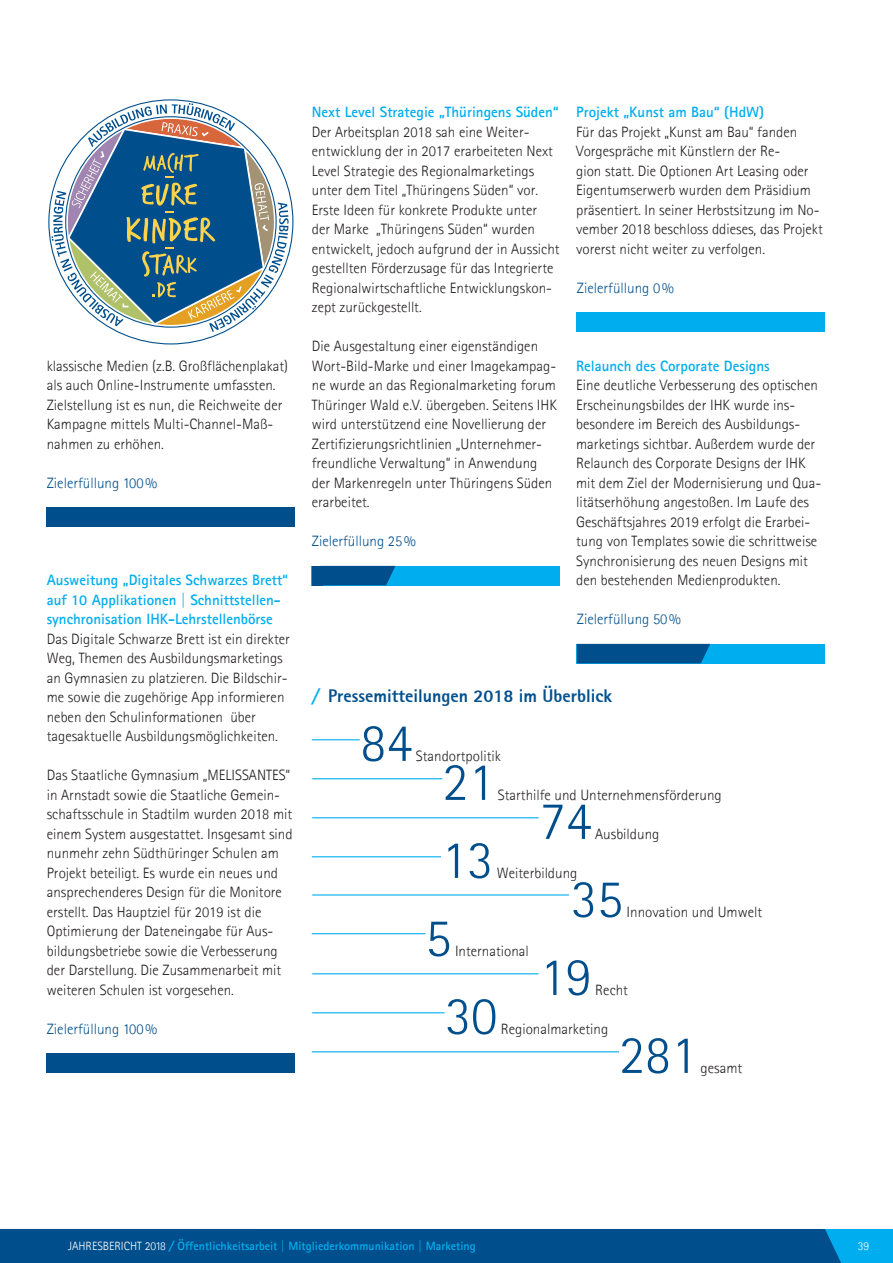
<style>
.page{position:relative;width:893px;height:1263px;background:#fff}
.page>*{position:absolute;margin:0;border:0;box-sizing:border-box;transform-origin:0 0}
.Headlines{font:300 54px "Agfa Rotis Sans Serif";color:#004f8c}
.Copy_Text{font:800 18px "Agfa Rotis Sans Serif";color:#004f8c}
.Copy_Text-2{font:300 15px/19.5px "Agfa Rotis Sans Serif";color:#231f20}
.Copy_Text-3{font:700 15px/19.5px "Agfa Rotis Sans Serif";color:#00aeef}
.Headlines-2{font:300 15px "Agfa Rotis Sans Serif";color:#231f20}
.Copy_Text-4{font:300 15px "Agfa Rotis Sans Serif";color:#004f8c}
.Copy_Text-5{font:700 12px "Agfa Rotis Sans Serif";color:#00aeef}
.t1{font:300 12px "Agfa Rotis Sans Serif";color:#fff}
.s1{font-style:italic;color:#00aeef}
.s2{font-weight:300;color:#fff}
.s3{font-style:italic}
</style>
<div class="page">
<div style="left:0;top:1229px;width:893px;height:34px;background:#004f8c"></div>
<div style="left:312px;top:566px;width:248px;height:19px;background:#00aeef"></div>
<svg style="left:48px;top:99px;width:245px;height:245px"></svg>
<svg style="left:52px;top:103px;width:237px;height:229px"></svg>
<div style="left:47px;top:507px;width:248px;height:20px;background:#004f8c"></div>
<div style="left:47px;top:1053px;width:248px;height:20px;background:#004f8c"></div>
<svg style="left:311px;top:566px;width:84px;height:19px"></svg>
<hr style="left:312px;top:739px;width:48px;height:1px;background:#00aeef">
<hr style="left:312px;top:778px;width:130px;height:1px;background:#00aeef">
<hr style="left:312px;top:856px;width:129px;height:1px;background:#00aeef">
<hr style="left:312px;top:933px;width:113px;height:1px;background:#00aeef">
<hr style="left:312px;top:894px;width:257px;height:1px;background:#00aeef">
<hr style="left:312px;top:817px;width:227px;height:1px;background:#00aeef">
<hr style="left:312px;top:973px;width:227px;height:1px;background:#00aeef">
<hr style="left:312px;top:1012px;width:133px;height:1px;background:#00aeef">
<hr style="left:312px;top:1051px;width:307px;height:1px;background:#00aeef">
<div style="left:577px;top:312px;width:248px;height:20px;background:#00aeef"></div>
<div style="left:577px;top:644px;width:248px;height:19px;background:#00aeef"></div>
<div style="left:576px;top:644px;width:134px;height:19px;background:#004f8c"></div>
<div style="left:312px;top:566px;width:11px;height:19px;background:#004f8c"></div>
<p class="Copy_Text-2" style="left:47px;top:356px;width:243px">klassische Medien (z.B. Großflächenplakat) als auch Online-Instrumente umfassten.<br>Zielstellung ist es nun, die Reichweite der Kampagne mittels Multi-Channel-Maß&shy;nahmen zu erhöhen.</p>
<p class="Copy_Text-4" style="left:47px;top:474px;width:112px">Zielerfüllung 100%</p>
<p class="Copy_Text-3" style="left:47px;top:570px;width:243px">Ausweitung „Digitales Schwarzes Brett“ auf 10 Applikationen | Schnittstellen&shy;synchronisation IHK-Lehrstellenbörse</p>
<p class="Copy_Text-2" style="left:47px;top:629px;width:245px">Das Digitale Schwarze Brett ist ein direkter Weg, Themen des Ausbildungsmarketings an Gymnasien zu platzieren. Die Bildschir&shy;me sowie die zugehörige App informieren neben den Schulinformationen über tagesaktuelle Ausbildungsmöglichkeiten.</p>
<p class="Copy_Text-2" style="left:47px;top:765px;width:247px">Das Staatliche Gymnasium „MELISSANTES“ in Arnstadt sowie die Staatliche Gemein&shy;schaftsschule in Stadtilm wurden 2018 mit einem System ausgestattet. Insgesamt sind nunmehr zehn Südthüringer Schulen am Projekt beteiligt. Es wurde ein neues und ansprechenderes Design für die Monitore erstellt. Das Hauptziel für 2019 ist die Optimierung der Dateneingabe für Aus&shy;bildungsbetriebe sowie die Verbesserung der Darstellung. Die Zusammenarbeit mit weiteren Schulen ist vorgesehen.</p>
<p class="Copy_Text-4" style="left:47px;top:1020px;width:112px">Zielerfüllung 100%</p>
<p class="Copy_Text-3" style="left:312px;top:102px;width:248px">Next Level Strategie „Thüringens Süden“</p>
<p class="Copy_Text-2" style="left:312px;top:122px;width:249px">Der Arbeitsplan 2018 sah eine Weiter&shy;entwicklung der in 2017 erarbeiteten Next Level Strategie des Regionalmarketings unter dem Titel „Thüringens Süden“ vor.<br>Erste Ideen für konkrete Produkte unter<br>der Marke „Thüringens Süden“ wurden entwickelt, jedoch aufgrund der in Aussicht gestellten Förderzusage für das Integrierte Regionalwirtschaftliche Entwicklungskon&shy;zept zurückgestellt.</p>
<p class="Copy_Text-2" style="left:312px;top:336px;width:246px">Die Ausgestaltung einer eigenständigen Wort-Bild-Marke und einer Imagekampag&shy;ne wurde an das Regionalmarketing forum Thüringer Wald e.V. übergeben. Seitens IHK wird unterstützend eine Novellierung der Zertifizierungsrichtlinien „Unternehmer&shy;freundliche Verwaltung“ in Anwendung der Markenregeln unter Thüringens Süden erarbeitet.</p>
<p class="Copy_Text-4" style="left:312px;top:532px;width:106px">Zielerfüllung 25%</p>
<p class="Copy_Text-3" style="left:576px;top:102px;width:190px">Projekt „Kunst am Bau“ (HdW)</p>
<p class="Copy_Text-2" style="left:576px;top:122px;width:248px">Für das Projekt „Kunst am Bau“ fanden Vorgespräche mit Künstlern der Re-<br>gion statt. Die Optionen Art Leasing oder Eigentumserwerb wurden dem Präsidium präsentiert. In seiner Herbstsitzung im No&shy;vember 2018 beschloss ddieses, das Projekt vorerst nicht weiter zu verfolgen.</p>
<p class="Copy_Text-4" style="left:577px;top:279px;width:98px">Zielerfüllung 0%</p>
<p class="Copy_Text-3" style="left:576px;top:356px;width:195px">Relaunch des Corporate Designs</p>
<p class="Copy_Text-2" style="left:576px;top:375px;width:246px">Eine deutliche Verbesserung des optischen Erscheinungsbildes der IHK wurde ins&shy;besondere im Bereich des Ausbildungs&shy;marketings sichtbar. Außerdem wurde der Relaunch des Corporate Designs der IHK mit dem Ziel der Modernisierung und Qua&shy;litätserhöhung angestoßen. Im Laufe des Geschäftsjahres 2019 erfolgt die Erarbei&shy;tung von Templates sowie die schrittweise Synchronisierung des neuen Designs mit den bestehenden Medienprodukten.</p>
<p class="Copy_Text-4" style="left:577px;top:610px;width:106px">Zielerfüllung 50%</p>
<p class="Copy_Text" style="left:312px;top:685px;width:302px"><span class="s1">/</span> Pressemitteilungen 2018 im Überblick</p>
<p class="Headlines" style="left:360px;top:710px;width:53px">84</p>
<p class="Headlines-2" style="left:416px;top:747px;width:86px">Standortpolitik</p>
<p class="Headlines" style="left:442px;top:749px;width:53px">21</p>
<p class="Headlines-2" style="left:498px;top:786px;width:225px">Starthilfe und Unternehmensförderung</p>
<p class="Headlines" style="left:540px;top:788px;width:53px">74</p>
<p class="Headlines-2" style="left:595px;top:825px;width:66px">Ausbildung</p>
<p class="Headlines" style="left:441px;top:827px;width:53px">13</p>
<p class="Headlines-2" style="left:497px;top:864px;width:82px">Weiterbildung</p>
<p class="Headlines" style="left:571px;top:866px;width:53px">35</p>
<p class="Headlines-2" style="left:627px;top:903px;width:137px">Innovation und Umwelt</p>
<p class="Headlines" style="left:425px;top:905px;width:27px">5</p>
<p class="Headlines-2" style="left:455px;top:942px;width:75px">International</p>
<p class="Headlines" style="left:540px;top:944px;width:53px">19</p>
<p class="Headlines-2" style="left:595px;top:981px;width:34px">Recht</p>
<p class="Headlines" style="left:445px;top:983px;width:53px">30</p>
<p class="Headlines-2" style="left:501px;top:1020px;width:109px">Regionalmarketing</p>
<p class="Headlines" style="left:619px;top:1022px;width:79px">281</p>
<p class="Headlines-2" style="left:700px;top:1059px;width:43px">gesamt</p>
<p class="Copy_Text-5" style="left:68px;top:1238px;width:409px"><span class="s2">JAHRESBERICHT 2018</span> <span class="s3">/</span> Öffentlichkeitsarbeit | Mitgliederkommunikation | Marketing</p>
<p class="t1" style="left:858px;top:1239px;width:13px">39</p>
</div>
